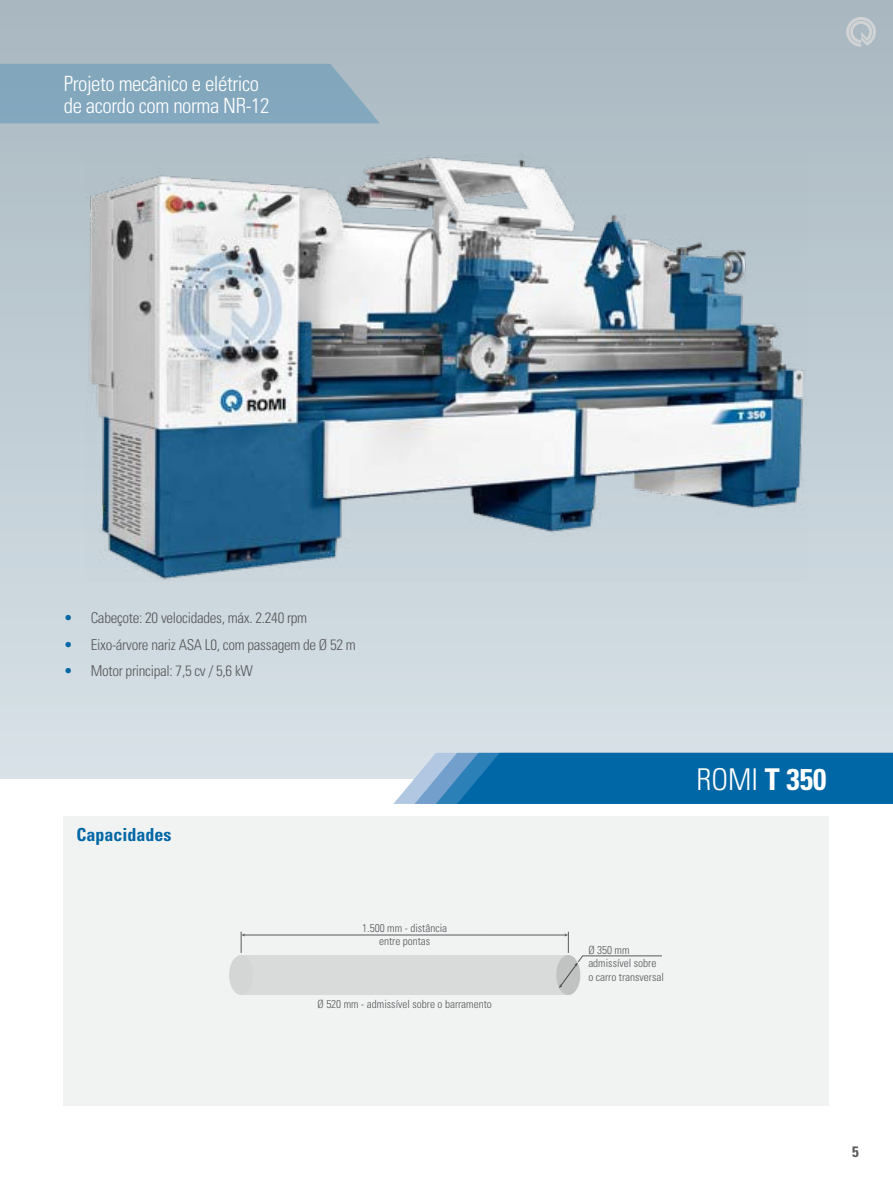
<style>
.page{position:relative;width:893px;height:1191px;background:#fff}
.page>*{position:absolute;margin:0;border:0;box-sizing:border-box;transform-origin:0 0}
.t1{font:300 condensed 30px "Univers";color:#fff}
.t2{font:300 condensed 21px/22.5px "Univers";letter-spacing:-.02em;color:#fff}
.t3{font:700 condensed 18px "Univers";color:#0067a6}
.t4{font:300 condensed 15px "Univers";letter-spacing:-.02em;color:#58595b}
.t5{font:700 condensed 15px "Univers";color:#58595b}
.t6{font:300 condensed 11.25px/13.5px "Univers";color:#58595b;text-align:center}
.s1{color:#0067a6}
.s2{font-weight:700}
</style>
<div class="page">
<div style="left:0;top:0;width:893px;height:778px;background:linear-gradient(to bottom,#a8b7c0,#d7e1e7)"></div>
<svg style="left:393px;top:753px;width:500px;height:51px;background:#1874ae"></svg>
<div style="left:64px;top:816px;width:765px;height:290px;background:#f1f2f2"></div>
<svg style="left:229px;top:931px;width:433px;height:64px"></svg>
<svg style="left:846px;top:17px;width:30px;height:30px"></svg>
<div style="left:0;top:64px;width:380px;height:59px;background:#83a7bd"></div>
<img style="left:87px;top:153px;width:719px;height:428px">
<h2 class="t2" style="left:64px;top:72px;width:207px">Projeto mecânico e elétrico de acordo com norma NR-12</h2>
<p class="t4" style="left:64px;top:609px;width:245px"><span class="s1">•</span> Cabeçote: 20 velocidades, máx. 2.240 rpm</p>
<p class="t4" style="left:64px;top:636px;width:293px"><span class="s1">•</span> Eixo-árvore nariz ASA L0, com passagem de Ø 52 m</p>
<p class="t4" style="left:64px;top:662px;width:191px"><span class="s1">•</span> Motor principal: 7,5 cv / 5,6 kW</p>
<p class="t3" style="left:77px;top:827px;width:97px">Capacidades</p>
<p class="t6" style="left:362px;top:921px;width:86px">1.500 mm - distância entre pontas</p>
<p class="t6" style="left:318px;top:998px;width:176px">Ø 520 mm - admissível sobre o barramento</p>
<h1 class="t1" style="left:697px;top:763px;width:131px">ROMI <span class="s2">T 350</span></h1>
<p class="t6" style="left:588px;top:943px;width:77px;text-align:left">Ø 350 mm admissível sobre o carro transversal</p>
<p class="t5" style="left:852px;top:1142px;width:8px">5</p>
</div>
